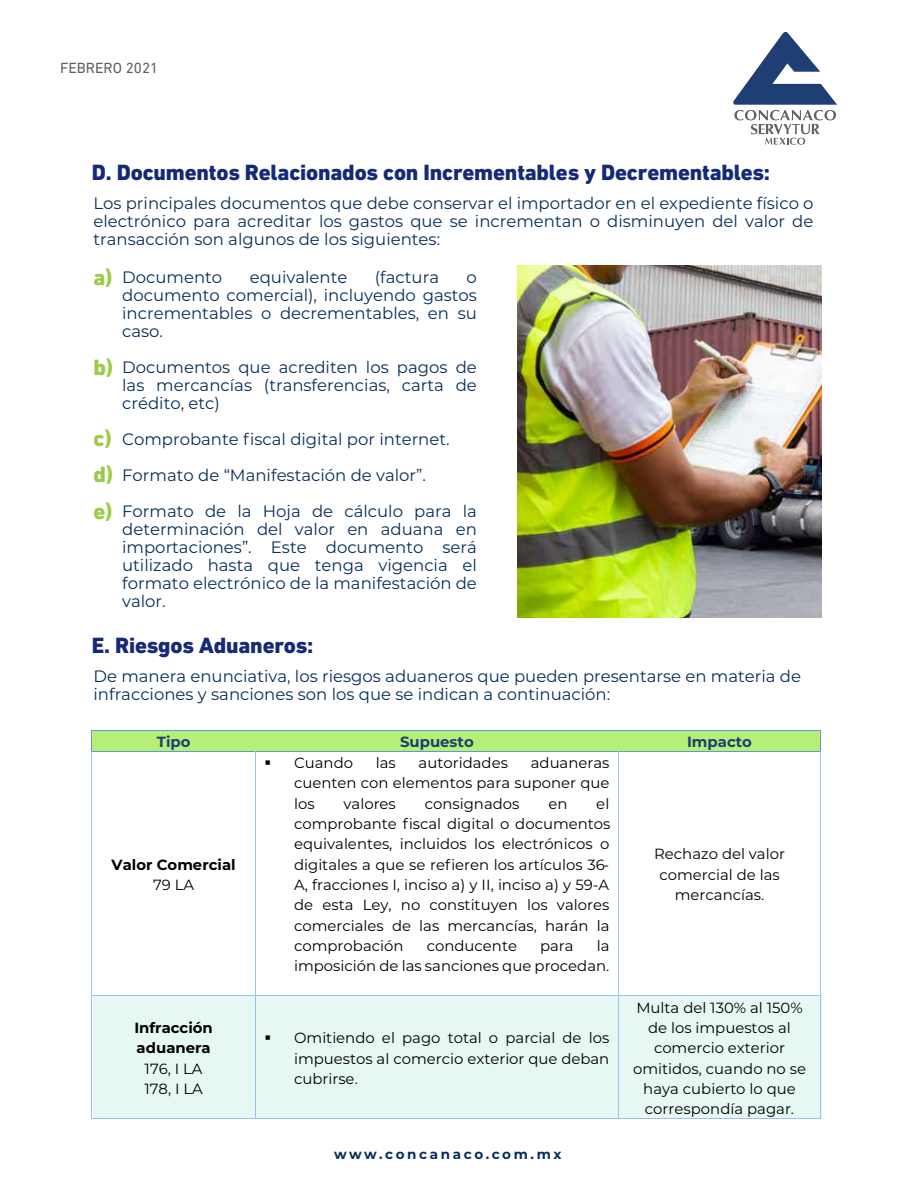
<style>
.page{position:relative;width:918px;height:1188px;background:#fff}
.page>*{position:absolute;margin:0;border:0;box-sizing:border-box;transform-origin:0 0}
.t1{font:800 22.5px "DIN Next CYR";letter-spacing:-.01em;color:#152a77}
.t2{font:800 22.5px/36.8px "DIN Next CYR";color:#9ccb47;text-align:justify}
.t3{font:16.5px/18px "Montserrat";color:#082e59;text-align:justify}
.t4{font:15px "DIN Next CYR";color:#606060}
.t5{font:14.7px/20.4px "Montserrat";color:#000;text-align:justify}
.t6{font:700 14.7px/20.4px "Montserrat";color:#000}
.t7{font:700 14.7px "Montserrat";color:#1e3e74}
.t8{font:700 13.5px "Montserrat";letter-spacing:.195em;color:#082e59}
</style>
<div class="page">
<div style="left:93px;top:996px;width:728px;height:123px;background:#e7f7f4"></div>
<div style="left:92px;top:730px;width:163px;height:21px;background:#b6ee78"></div>
<div style="left:255px;top:730px;width:363px;height:21px;background:#b6ee78"></div>
<div style="left:618px;top:730px;width:202px;height:21px;background:#b6ee78"></div>
<hr style="left:92px;top:730px;width:163px;height:1px;background:#5b9bd5">
<hr style="left:256px;top:730px;width:362px;height:1px;background:#5b9bd5">
<hr style="left:619px;top:730px;width:202px;height:1px;background:#5b9bd5">
<hr style="left:92px;top:751px;width:163px;height:1px;background:#5b9bd5">
<hr style="left:257px;top:751px;width:361px;height:1px;background:#5b9bd5">
<hr style="left:620px;top:751px;width:201px;height:1px;background:#5b9bd5">
<hr style="left:92px;top:752px;width:1px;height:244px;background:#9cc2e5">
<hr style="left:255px;top:752px;width:1px;height:244px;background:#9cc2e5">
<hr style="left:618px;top:752px;width:1px;height:244px;background:#9cc2e5">
<hr style="left:821px;top:752px;width:1px;height:244px;background:#9cc2e5">
<hr style="left:92px;top:996px;width:163px;height:1px;background:#9cc2e5">
<hr style="left:256px;top:996px;width:362px;height:1px;background:#9cc2e5">
<hr style="left:619px;top:996px;width:202px;height:1px;background:#9cc2e5">
<hr style="left:92px;top:996px;width:1px;height:122px;background:#9cc2e5">
<hr style="left:255px;top:996px;width:1px;height:122px;background:#9cc2e5">
<hr style="left:618px;top:996px;width:1px;height:122px;background:#9cc2e5">
<hr style="left:821px;top:996px;width:1px;height:122px;background:#9cc2e5">
<hr style="left:92px;top:1118px;width:163px;height:1px;background:#9cc2e5">
<hr style="left:256px;top:1118px;width:362px;height:1px;background:#9cc2e5">
<hr style="left:619px;top:1118px;width:202px;height:1px;background:#9cc2e5">
<img style="left:518px;top:266px;width:303px;height:351px">
<svg style="left:733px;top:32px;width:104px;height:113px"></svg>
<p class="t4" style="left:60px;top:59px;width:100px">FEBRERO 2021</p>
<h1 class="t1" style="left:92px;top:159px;width:680px">D. Documentos Relacionados con Incrementables y Decrementables:</h1>
<p class="t3" style="left:93px;top:193px;width:722px">Los principales documentos que debe conservar el importador en el expediente físico o electrónico para acreditar los gastos que se incrementan o disminuyen del valor de transacción son algunos de los siguientes:</p>
<h1 class="t2" style="left:93px;top:259px;width:21px">a)</h1>
<h1 class="t2" style="left:93px;top:349px;width:21px">b)</h1>
<h1 class="t2" style="left:93px;top:420px;width:21px">c) d) e)</h1>
<p class="t3" style="left:122px;top:268px;width:102px">Documento</p>
<p class="t3" style="left:250px;top:268px;width:99px">equivalente</p>
<p class="t3" style="left:375px;top:268px;width:66px">(factura</p>
<p class="t3" style="left:122px;top:268px;width:356px;text-indent:344px">o documento comercial), incluyendo gastos incrementables o decrementables, en su caso.</p>
<p class="t3" style="left:122px;top:358px;width:356px">Documentos que acrediten los pagos de las mercancías (transferencias, carta de crédito, etc)</p>
<p class="t3" style="left:122px;top:421px;width:356px;line-height:36px;text-align:left">Comprobante fiscal digital por internet.<br>Formato de “Manifestación de valor”.<br>Formato de la Hoja de cálculo para la</p>
<p class="t3" style="left:122px;top:520px;width:356px">determinación del valor en aduana en importaciones”. Este documento será utilizado hasta que tenga vigencia el formato electrónico de la manifestación de valor.</p>
<h1 class="t1" style="left:92px;top:632px;width:223px">E. Riesgos Aduaneros:</h1>
<p class="t3" style="left:93px;top:666px;width:709px">De manera enunciativa, los riesgos aduaneros que pueden presentarse en materia de infracciones y sanciones son los que se indican a continuación:</p>
<p class="t7" style="left:157px;top:731px;width:35px">Tipo</p>
<p class="t7" style="left:400px;top:731px;width:75px">Supuesto</p>
<p class="t7" style="left:687px;top:731px;width:66px">Impacto</p>
<p class="t6" style="left:112px;top:854px;width:126px">Valor Comercial</p>
<p class="t5" style="left:153px;top:874px;width:43px">79 LA</p>
<p class="t6" style="left:134px;top:1017px;width:80px">Infracción aduanera</p>
<p class="t5" style="left:144px;top:1058px;width:60px">176, I LA<br>178, I LA</p>
<p class="t5" style="left:264px;top:752px;width:90px">▪ Cuando</p>
<p class="t5" style="left:376px;top:752px;width:21px">las</p>
<p class="t5" style="left:419px;top:752px;width:91px">autoridades</p>
<p class="t5" style="left:294px;top:752px;width:317px;text-indent:237px">aduaneras cuenten con elementos para suponer que los</p>
<p class="t5" style="left:294px;top:793px;width:318px;text-indent:302px">el comprobante fiscal digital o documentos equivalentes, incluidos los electrónicos o digitales a que se refieren los artículos 36- A, fracciones I, inciso a) y II, inciso a) y 59-A de esta Ley, no constituyen los valores comerciales de las mercancías, harán la comprobación</p>
<p class="t5" style="left:344px;top:793px;width:54px">valores</p>
<p class="t5" style="left:425px;top:793px;width:96px">consignados</p>
<p class="t5" style="left:548px;top:793px;width:21px">en</p>
<p class="t5" style="left:294px;top:935px;width:317px;text-align:right">la<br>imposición de las sanciones que procedan.</p>
<p class="t5" style="left:427px;top:935px;width:92px">conducente</p>
<p class="t5" style="left:540px;top:935px;width:35px">para</p>
<p class="t5" style="left:294px;top:1027px;width:317px;text-indent:-30px">▪ Omitiendo el pago total o parcial de los impuestos al comercio exterior que deban cubrirse.</p>
<p class="t8" style="left:334px;top:1145px;width:229px">www.concanaco.com.mx</p>
<p class="t5" style="left:654px;top:843px;width:132px;text-align:center">Rechazo del valor comercial de las mercancías.</p>
<p class="t5" style="left:633px;top:997px;width:174px;text-align:center">Multa del 130% al 150% de los impuestos al comercio exterior omitidos, cuando no se haya cubierto lo que correspondía pagar.</p>
</div>
